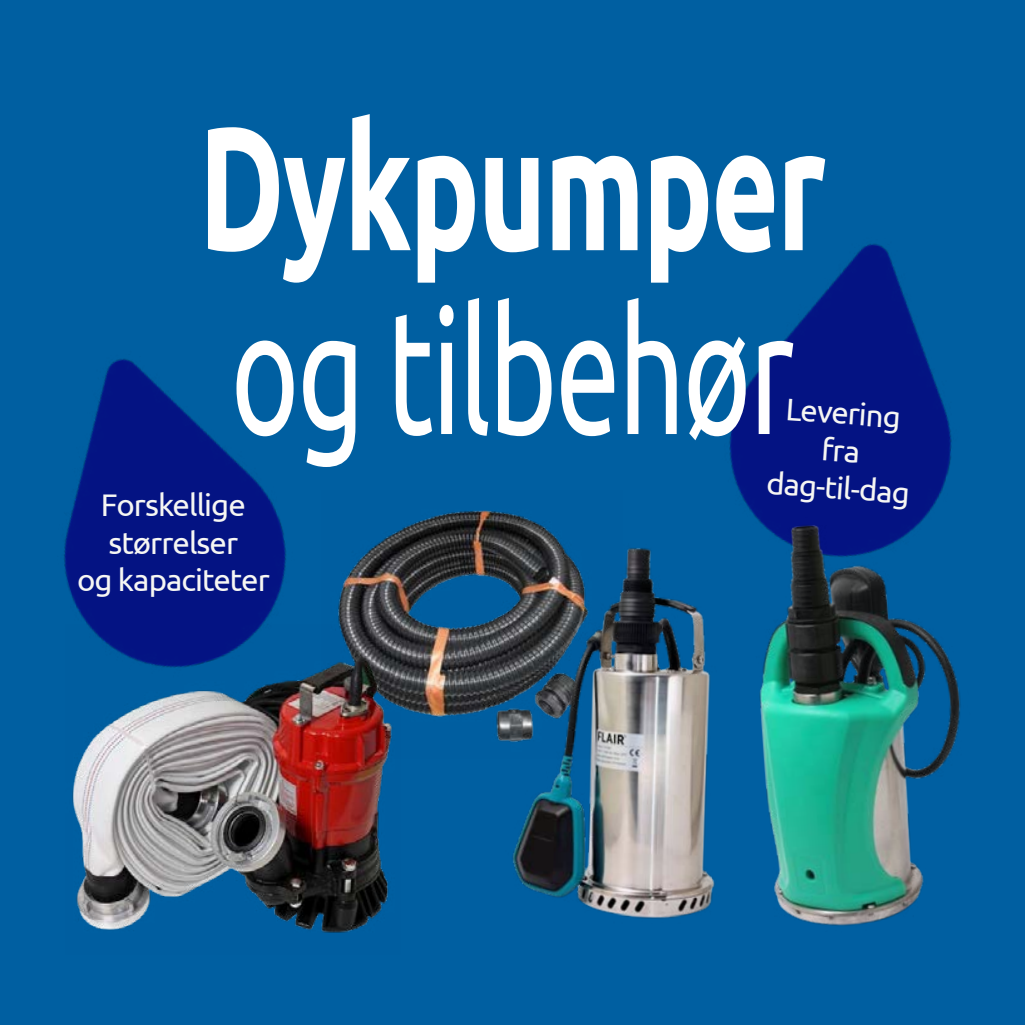
<style>
.page{position:relative;width:1025px;height:1025px;background:#005fa1}
.page>*{position:absolute;margin:0;border:0;box-sizing:border-box;transform-origin:0 0}
.t1{font:175.38px "Ubuntu";letter-spacing:-.02em;color:#fff;scale:.67 1}
.t2{font:700 175.38px "Ubuntu";letter-spacing:-.02em;color:#fff;scale:.67 1}
.t3{font:31.25px/37.5px "Ubuntu";letter-spacing:-.03em;color:#f6f6f3;text-align:center}
</style>
<div class="page">
<img style="left:729px;top:244px;width:223px;height:262px">
<img style="left:395px;top:510px;width:152px;height:207px">
<img style="left:493px;top:530px;width:222px;height:389px">
<img style="left:747px;top:506px;width:214px;height:420px">
<img style="left:72px;top:624px;width:328px;height:309px">
<img style="left:64px;top:359px;width:331px;height:394px">
<h1 class="t2" style="left:199px;top:81px;width:938px">Dykpumper</h1>
<h1 class="t1" style="left:231px;top:265px;width:843px">og tilbehør</h1>
<p class="t3" style="left:773px;top:388px;width:145px;rotate:4deg">Levering fra dag-til-dag</p>
<p class="t3" style="left:77px;top:486px;width:194px">Forskellige størrelser<br>og kapaciteter</p>
</div>
